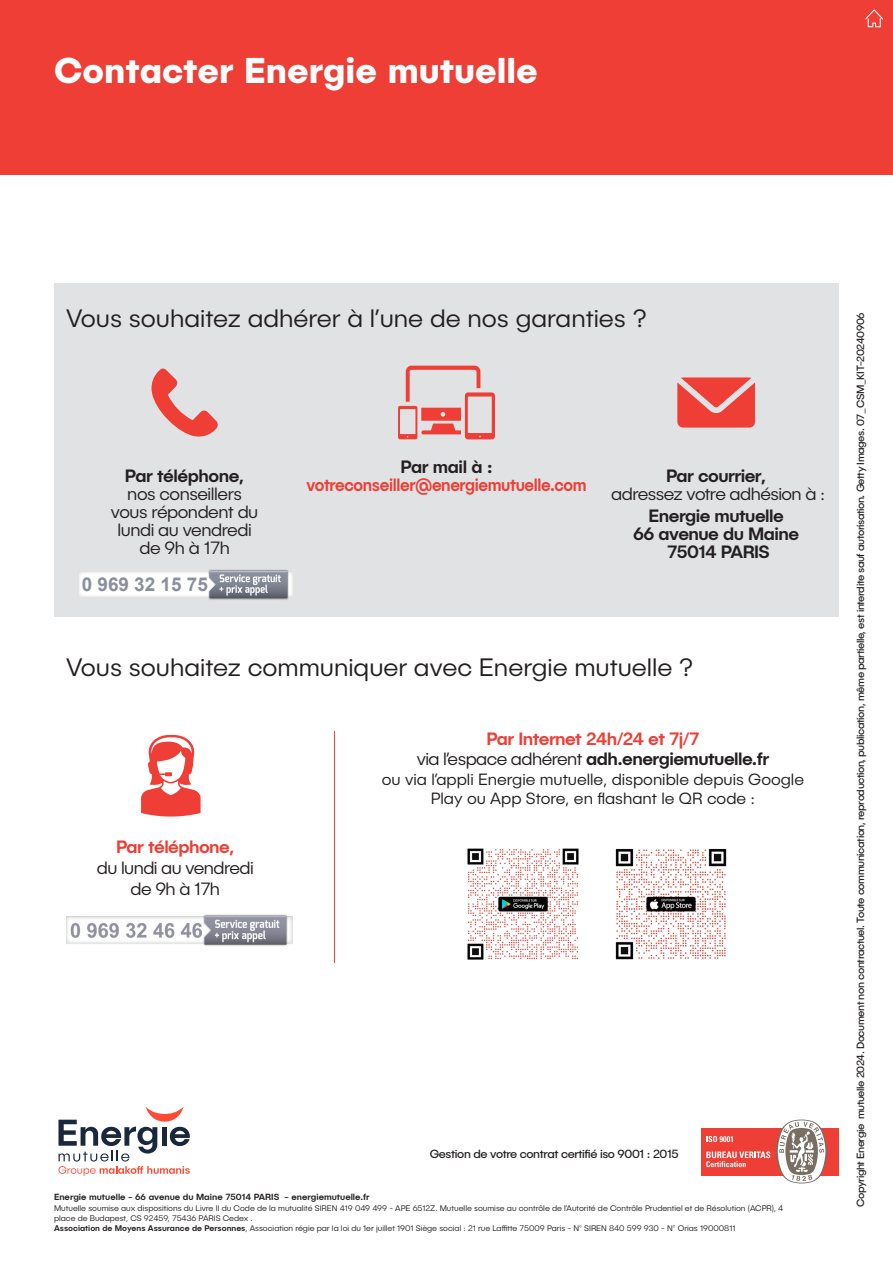
<style>
.page{position:relative;width:893px;height:1263px;background:#fff}
.page>*{position:absolute;margin:0;border:0;box-sizing:border-box;transform-origin:0 0}
.t1{font:700 36px "Publica Sans";color:#fff}
.t2{font:300 25.5px "Publica Sans";color:#231f20}
.t3{font:700 19.05px "Arial";color:#8a8f9d}
.t4{font:500 18px "Publica Sans";letter-spacing:-.03em;color:#231f20}
.t5{font:300 18px "Publica Sans";letter-spacing:-.03em;color:#231f20}
.t6{font:500 18px "Publica Sans";letter-spacing:-.03em;color:#ee3e35}
.t7{font:500 18px "Publica Sans";letter-spacing:-.03em;color:#ee3e35;scale:.9 1}
.t8{font:300 16.5px/19.8px "Publica Sans";color:#231f20;text-align:center}
.t9{font:12px "Publica Sans";letter-spacing:-.03em;color:#231f20}
.t10{font:10.65px "Publica Sans";letter-spacing:-.04em;color:#231f20}
.t11{font:500 9px "Publica Sans";color:#231f20}
.t12{font:300 8.25px/9.9px "Publica Sans";color:#231f20}
.s1{font-weight:300}
.s2{font-weight:500}
</style>
<div class="page">
<div style="left:701px;top:1128px;width:138px;height:47px;background:#ee3e35"></div>
<svg style="left:706px;top:1136px;width:27px;height:6px"></svg>
<svg style="left:706px;top:1151px;width:64px;height:16px"></svg>
<svg style="left:776px;top:1119px;width:51px;height:64px"></svg>
<svg style="left:59px;top:1107px;width:131px;height:69px"></svg>
<div style="left:0;top:0;width:893px;height:175px;background:#ee3e35"></div>
<div style="left:54px;top:283px;width:785px;height:334px;background:#e1e2e4"></div>
<svg style="left:151px;top:368px;width:67px;height:69px"></svg>
<div style="left:78px;top:571px;width:214px;height:26px;background:#fff"></div>
<img style="left:207px;top:569px;width:83px;height:31px">
<svg style="left:210px;top:571px;width:77px;height:27px;background:#9497a2"></svg>
<svg style="left:141px;top:735px;width:60px;height:81px"></svg>
<img style="left:66px;top:914px;width:226px;height:32px">
<svg style="left:677px;top:377px;width:78px;height:51px;background:#eb5952"></svg>
<svg style="left:398px;top:366px;width:97px;height:73px"></svg>
<img style="left:467px;top:848px;width:112px;height:112px">
<img style="left:615px;top:848px;width:112px;height:112px">
<hr style="left:334px;top:731px;width:1px;height:232px;background:#ee3e35">
<svg style="left:865px;top:9px;width:18px;height:18px"></svg>
<p class="t1" style="left:54px;top:46px;width:485px">Contacter Energie mutuelle</p>
<p class="t2" style="left:66px;top:303px;width:582px">Vous souhaitez adhérer à l’une de nos garanties ?</p>
<p class="t4" style="left:125px;top:464px;width:121px">Par téléphone,</p>
<p class="t5" style="left:127px;top:482px;width:116px">nos conseillers</p>
<p class="t5" style="left:111px;top:500px;width:149px">vous répondent du</p>
<p class="t5" style="left:118px;top:518px;width:136px">lundi au vendredi</p>
<p class="t5" style="left:139px;top:536px;width:92px">de 9h à 17h</p>
<p class="t3" style="left:82px;top:571px;width:128px">0 969 32 15 75</p>
<p class="t4" style="left:400px;top:455px;width:94px">Par mail à :</p>
<p class="t7" style="left:307px;top:473px;width:313px">votreconseiller@energiemutuelle.com</p>
<p class="t4" style="left:666px;top:464px;width:102px">Par courrier,</p>
<p class="t5" style="left:611px;top:482px;width:216px">adressez votre adhésion à :</p>
<p class="t4" style="left:649px;top:504px;width:137px">Energie mutuelle</p>
<p class="t4" style="left:633px;top:522px;width:167px">66 avenue du Maine</p>
<p class="t4" style="left:667px;top:540px;width:104px">75014 PARIS</p>
<p class="t2" style="left:66px;top:652px;width:628px">Vous souhaitez communiquer avec Energie mutuelle ?</p>
<p class="t6" style="left:116px;top:835px;width:120px">Par téléphone,</p>
<p class="t5" style="left:97px;top:857px;width:159px">du lundi au vendredi</p>
<p class="t5" style="left:131px;top:878px;width:91px">de 9h à 17h</p>
<p class="t6" style="left:486px;top:727px;width:215px">Par Internet 24h/24 et 7j/7</p>
<p class="t4" style="left:417px;top:747px;width:354px"><span class="s1">via l’espace adhérent</span> adh.energiemutuelle.fr</p>
<p class="t8" style="left:382px;top:769px;width:424px">ou via l’appli Energie mutuelle, disponible depuis Google<br>Play ou App Store, en flashant le QR code :</p>
<p class="t9" style="left:430px;top:1146px;width:250px">Gestion de votre contrat certifié iso 9001 : 2015</p>
<p class="t11" style="left:54px;top:1191px;width:317px">Energie mutuelle - 66 avenue du Maine 75014 PARIS - energiemutuelle.fr</p>
<p class="t12" style="left:54px;top:1203px;width:731px">Mutuelle soumise aux dispositions du Livre II du Code de la mutualité SIREN 419 049 499 - APE 6512Z. Mutuelle soumise au contrôle de l’Autorité de Contrôle Prudentiel et de Résolution (ACPR), 4 place de Budapest, CS 92459, 75436 PARIS Cedex .</p>
<p class="t12" style="left:54px;top:1223px;width:683px"><span class="s2">Association de Moyens Assurance de Personnes</span>, Association régie par la loi du 1er juillet 1901 Siège social : 21 rue Laffitte 75009 Paris - N° SIREN 840 599 930 - N° Orias 19000811</p>
<p class="t10" style="left:854px;top:1207px;width:896px;rotate:-90deg">Copyright Energie mutuelle 2024. Document non contractuel. Toute communication, reproduction, publication, même partielle, est interdite sauf autorisation. Getty Images. 07_CSM_KIT-20240906</p>
</div>
